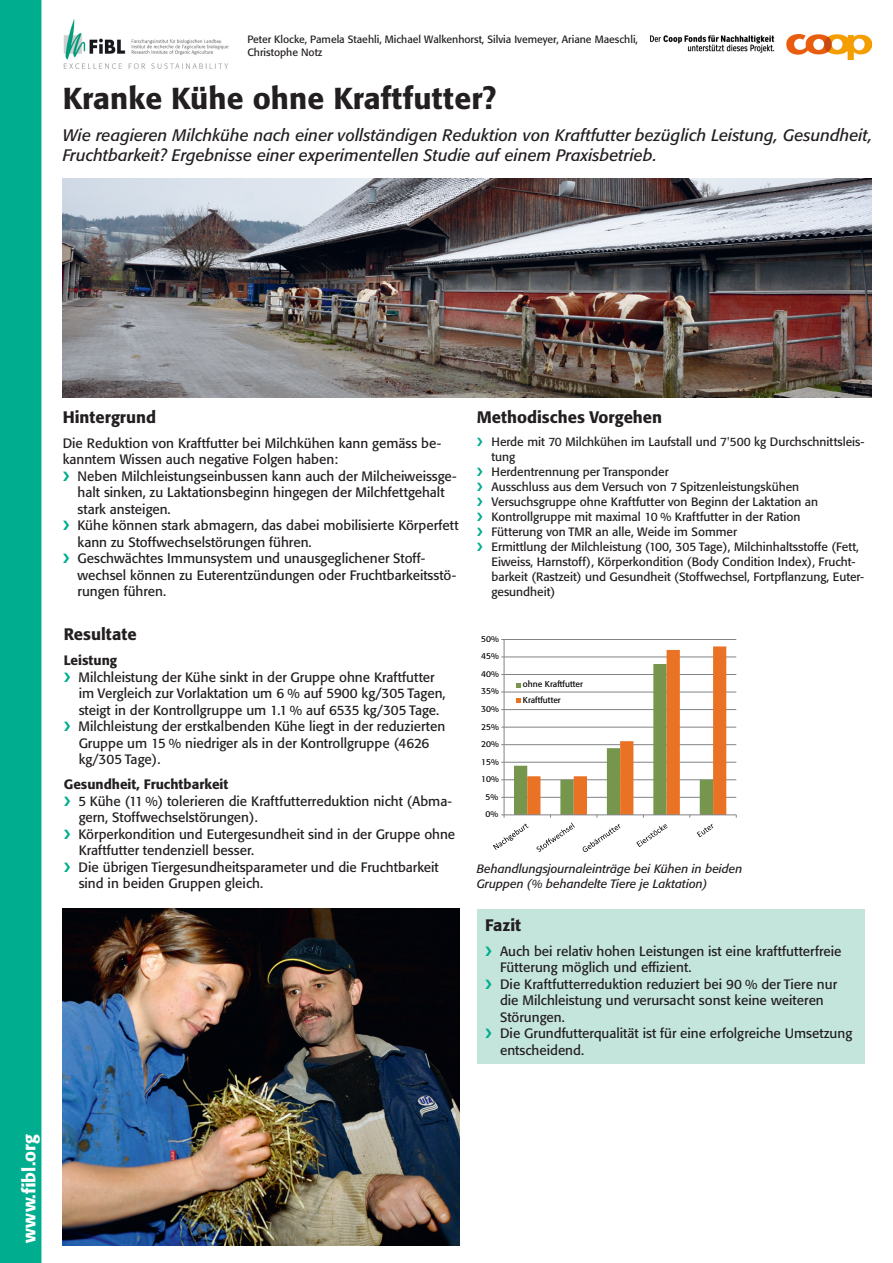
<style>
.page{position:relative;width:893px;height:1263px;background:#fff}
.page>*{position:absolute;margin:0;border:0;box-sizing:border-box;transform-origin:0 0}
.t1{font:500 30px "Formata BQ";letter-spacing:.005em;color:#231f20}
.t2{font:500 18px "Formata BQ";color:#fff}
.t3{font:italic 16.5px/19.5px "Formata BQ";letter-spacing:.005em;color:#231f20}
.t4{font:500 16.5px "Formata BQ";color:#231f20}
.t5{font:13.5px/16.5px "Formata BQ";color:#231f20}
.t6{font:500 13.5px "Formata BQ";color:#231f20}
.t7{font:12px/15px "Formata BQ";color:#231f20}
.t8{font:italic 12px/15px "Formata BQ";color:#231f20}
.t9{font:10.5px/13.5px "Formata BQ";color:#231f20}
.t10{font:8.55px/15.5px "Formata BQ";color:#000}
</style>
<div class="page">
<img style="left:63px;top:179px;width:808px;height:218px">
<div style="left:0;top:0;width:41px;height:1263px;background:#00ad8e"></div>
<img style="left:63px;top:19px;width:166px;height:50px">
<img style="left:650px;top:34px;width:221px;height:25px">
<hr style="left:504px;top:639px;width:232px;height:1px;background:#828388">
<hr style="left:504px;top:657px;width:232px;height:1px;background:#828388">
<hr style="left:504px;top:674px;width:232px;height:1px;background:#828388">
<hr style="left:504px;top:692px;width:232px;height:1px;background:#828388">
<hr style="left:504px;top:709px;width:232px;height:1px;background:#828388">
<hr style="left:504px;top:727px;width:232px;height:1px;background:#828388">
<hr style="left:504px;top:744px;width:232px;height:1px;background:#828388">
<hr style="left:504px;top:762px;width:232px;height:1px;background:#828388">
<hr style="left:504px;top:779px;width:232px;height:1px;background:#828388">
<hr style="left:504px;top:797px;width:232px;height:1px;background:#828388">
<hr style="left:504px;top:639px;width:1px;height:176px;background:#828388">
<hr style="left:504px;top:814px;width:232px;height:1px;background:#828388">
<svg style="left:493px;top:646px;width:233px;height:206px"></svg>
<img style="left:63px;top:909px;width:396px;height:337px">
<div style="left:477px;top:909px;width:388px;height:154px;background:#c4e5dc"></div>
<p class="t9" style="left:247px;top:32px;width:392px">Peter Klocke, Pamela Staehli, Michael Walkenhorst, Silvia Ivemeyer, Ariane Maeschli,<br>Christophe Notz</p>
<p class="t1" style="left:63px;top:80px;width:435px">Kranke Kühe ohne Kraftfutter?</p>
<p class="t3" style="left:63px;top:126px;width:811px">Wie reagieren Milchkühe nach einer vollständigen Reduktion von Kraftfutter bezüglich Leistung, Gesundheit,<br>Fruchtbarkeit? Ergebnisse einer experimentellen Studie auf einem Praxisbetrieb.</p>
<p class="t4" style="left:63px;top:407px;width:95px">Hintergrund</p>
<p class="t5" style="left:63px;top:435px;width:380px">Die Reduktion von Kraftfutter bei Milchkühen kann gemäss be&shy;kanntem Wissen auch negative Folgen haben:</p>
<p class="t5" style="left:78px;top:468px;width:381px">Neben Milchleistungseinbussen kann auch der Milcheiweissge&shy;halt sinken, zu Laktationsbeginn hingegen der Milchfettgehalt stark ansteigen.</p>
<p class="t5" style="left:78px;top:517px;width:382px">Kühe können stark abmagern, das dabei mobilisierte Körperfett kann zu Stoffwechselstörungen führen.</p>
<p class="t5" style="left:78px;top:550px;width:380px">Geschwächtes Immunsystem und unausgeglichener Stoff&shy;wechsel können zu Euterentzündungen oder Fruchtbarkeitsstö&shy;rungen führen.</p>
<p class="t4" style="left:64px;top:624px;width:74px">Resultate</p>
<p class="t6" style="left:64px;top:652px;width:55px">Leistung</p>
<p class="t5" style="left:79px;top:669px;width:368px">Milchleistung der Kühe sinkt in der Gruppe ohne Kraftfutter im Vergleich zur Vorlaktation um 6 % auf 5900 kg/305 Tagen, steigt in der Kontrollgruppe um 1.1 % auf 6535 kg/305 Tage.</p>
<p class="t5" style="left:79px;top:718px;width:368px">Milchleistung der erstkalbenden Kühe liegt in der reduzierten<br>Gruppe um 15 % niedriger als in der Kontrollgruppe (4626 kg/305 Tage).</p>
<p class="t6" style="left:64px;top:776px;width:166px">Gesundheit, Fruchtbarkeit</p>
<p class="t5" style="left:79px;top:793px;width:375px">5 Kühe (11 %) tolerieren die Kraftfutterreduktion nicht (Abma&shy;gern, Stoffwechselstörungen).</p>
<p class="t5" style="left:79px;top:826px;width:378px">Körperkondition und Eutergesundheit sind in der Gruppe ohne<br>Kraftfutter tendenziell besser.</p>
<p class="t5" style="left:79px;top:859px;width:362px">Die übrigen Tiergesundheitsparameter und die Fruchtbarkeit sind in beiden Gruppen gleich.</p>
<p class="t4" style="left:477px;top:407px;width:187px">Methodisches Vorgehen</p>
<p class="t7" style="left:492px;top:435px;width:374px">Herde mit 70 Milchkühen im Laufstall und 7'500 kg Durchschnittsleis&shy;tung</p>
<p class="t7" style="left:492px;top:465px;width:179px">Herdentrennung per Transponder</p>
<p class="t7" style="left:492px;top:480px;width:309px">Ausschluss aus dem Versuch von 7 Spitzenleistungskühen</p>
<p class="t7" style="left:492px;top:495px;width:328px">Versuchsgruppe ohne Kraftfutter von Beginn der Laktation an</p>
<p class="t7" style="left:492px;top:510px;width:311px">Kontrollgruppe mit maximal 10 % Kraftfutter in der Ration</p>
<p class="t7" style="left:492px;top:525px;width:247px">Fütterung von TMR an alle, Weide im Sommer</p>
<p class="t7" style="left:492px;top:540px;width:374px">Ermittlung der Milchleistung (100, 305 Tage), Milchinhaltsstoffe (Fett, Eiweiss, Harnstoff), Körperkondition (Body Condition Index), Frucht&shy;barkeit (Rastzeit) und Gesundheit (Stoffwechsel, Fortpflanzung, Euter&shy;gesundheit)</p>
<p class="t10" style="left:481px;top:631px;width:19px">50%</p>
<p class="t10" style="left:481px;top:649px;width:19px">45%</p>
<p class="t10" style="left:481px;top:666px;width:19px">40%</p>
<p class="t10" style="left:481px;top:684px;width:19px">35%</p>
<p class="t10" style="left:481px;top:701px;width:19px">30%</p>
<p class="t10" style="left:481px;top:719px;width:19px">25%</p>
<p class="t10" style="left:481px;top:736px;width:19px">20%</p>
<p class="t10" style="left:481px;top:754px;width:19px">15%</p>
<p class="t10" style="left:481px;top:771px;width:19px">10%</p>
<p class="t10" style="left:486px;top:789px;width:14px">5%</p>
<p class="t10" style="left:486px;top:806px;width:14px">0%</p>
<p class="t10" style="left:523px;top:677px;width:61px">ohne Kraftfutter<br>Kraftfutter</p>
<p class="t8" style="left:477px;top:861px;width:267px">Behandlungsjournaleinträge bei Kühen in beiden<br>Gruppen (% behandelte Tiere je Laktation)</p>
<p class="t4" style="left:485px;top:915px;width:37px">Fazit</p>
<p class="t5" style="left:500px;top:942px;width:343px">Auch bei relativ hohen Leistungen ist eine kraftfutterfreie<br>Fütterung möglich und effizient.</p>
<p class="t5" style="left:500px;top:975px;width:339px">Die Kraftfutterreduktion reduziert bei 90 % der Tiere nur die Milchleistung und verursacht sonst keine weiteren<br>Störungen.</p>
<p class="t5" style="left:500px;top:1025px;width:354px">Die Grundfutterqualität ist für eine erfolgreiche Umsetzung entscheidend.</p>
<p class="t2" style="left:18px;top:1243px;width:110px;rotate:-90deg">www.fibl.org</p>
</div>
